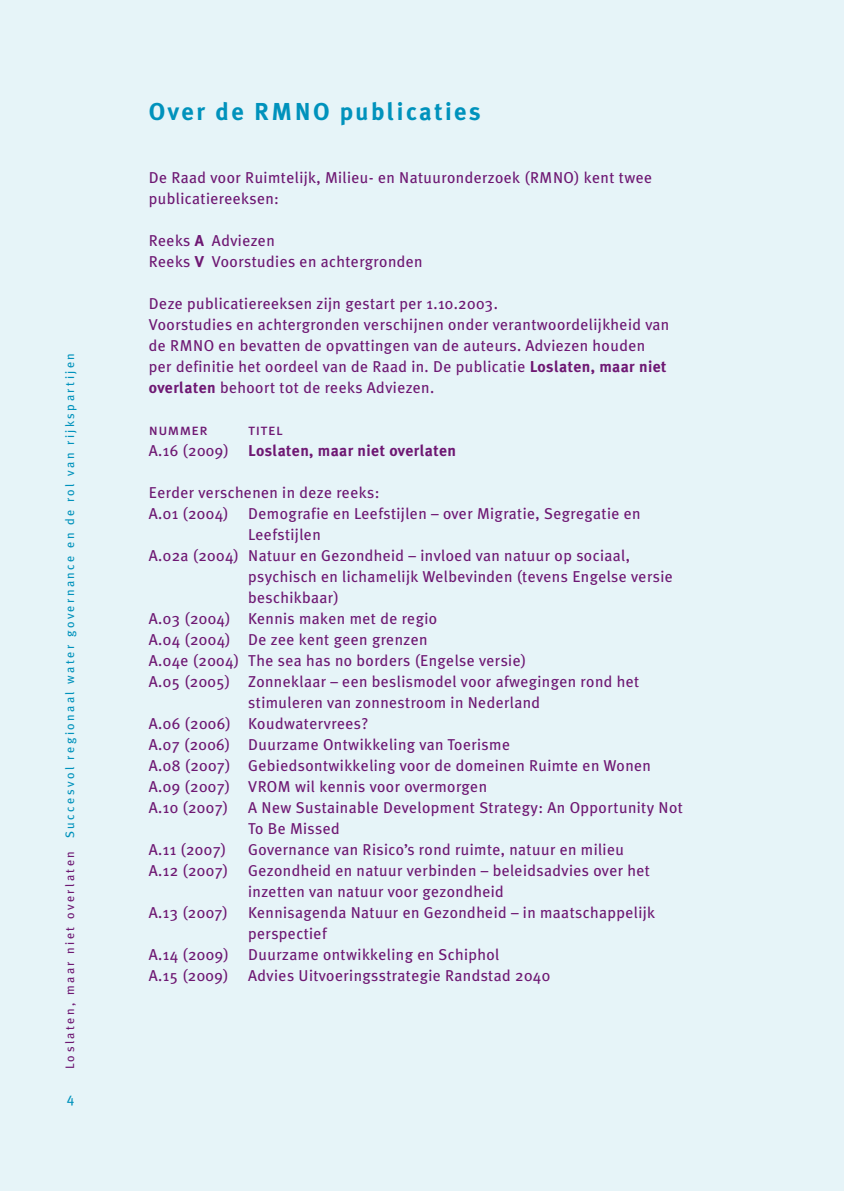
<style>
.page{position:relative;width:844px;height:1191px;background:#fff}
.page>*{position:absolute;margin:0;border:0;box-sizing:border-box;transform-origin:0 0}
.t1{font:700 24.5px "Meta Plus";letter-spacing:.1em;color:#0092bc}
.t2{font:15.75px/21px "Meta Plus";letter-spacing:.025em;color:#6e1873}
.t3{font:700 15.75px "Meta Plus";letter-spacing:.025em;color:#6e1873}
.t4{font:15.75px "Meta Plus Book Caps";letter-spacing:.025em;color:#6e1873}
.t5{font:14px "Meta Plus";color:#0092bc}
.t6{font:12.25px "Meta Plus";letter-spacing:.2em;color:#0092bc}
.s1{color:#6e1873}
.s2{font-weight:700}
.s3{font-weight:400}
</style>
<div class="page">
<div style="left:0;top:0;width:843px;height:1191px;background:#e6f4f8"></div>
<p class="t6" style="left:63px;top:1069px;width:718px;rotate:-90deg"><span class="s1">Loslaten, maar niet overlaten</span> Succesvol regionaal water governance en de rol van rijkspartijen</p>
<p class="t5" style="left:67px;top:1089px;width:9px">4</p>
<h1 class="t1" style="left:149px;top:98px;width:333px">Over de RMNO publicaties</h1>
<p class="t2" style="left:149px;top:167px;width:504px">De Raad voor Ruimtelijk, Milieu- en Natuuronderzoek (RMNO) kent twee publicatiereeksen:</p>
<p class="t2" style="left:149px;top:230px;width:275px">Reeks <span class="s2">A</span> Adviezen<br>Reeks <span class="s2">V</span> Voorstudies en achtergronden</p>
<p class="t2" style="left:149px;top:293px;width:522px">Deze publicatiereeksen zijn gestart per 1.10.2003.<br>Voorstudies en achtergronden verschijnen onder verantwoordelijkheid van de RMNO en bevatten de opvattingen van de auteurs. Adviezen houden per definitie het oordeel van de Raad in. De publicatie <span class="s2">Loslaten, maar niet overlaten</span> behoort tot de reeks Adviezen.</p>
<p class="t4" style="left:149px;top:421px;width:60px">nummer</p>
<p class="t4" style="left:248px;top:421px;width:36px">titel</p>
<p class="t3" style="left:149px;top:442px;width:308px"><span class="s3">A.16 (2009)</span> Loslaten, maar niet overlaten</p>
<p class="t2" style="left:149px;top:482px;width:232px">Eerder verschenen in deze reeks:</p>
<p class="t2" style="left:149px;top:503px;width:493px">A.01 (2004) Demografie en Leefstijlen – over Migratie, Segregatie en</p>
<p class="t2" style="left:248px;top:524px;width:74px">Leefstijlen</p>
<p class="t2" style="left:149px;top:545px;width:482px">A.02a (2004) Natuur en Gezondheid – invloed van natuur op sociaal,</p>
<p class="t2" style="left:248px;top:566px;width:426px">psychisch en lichamelijk Welbevinden (tevens Engelse versie</p>
<p class="t2" style="left:248px;top:587px;width:92px">beschikbaar)</p>
<p class="t2" style="left:149px;top:608px;width:290px">A.03 (2004) Kennis maken met de regio</p>
<p class="t2" style="left:149px;top:629px;width:280px">A.04 (2004) De zee kent geen grenzen</p>
<p class="t2" style="left:149px;top:650px;width:379px">A.04e (2004) The sea has no borders (Engelse versie)</p>
<p class="t2" style="left:149px;top:671px;width:491px">A.05 (2005) Zonneklaar – een beslismodel voor afwegingen rond het</p>
<p class="t2" style="left:248px;top:692px;width:293px">stimuleren van zonnestroom in Nederland</p>
<p class="t2" style="left:149px;top:713px;width:221px">A.06 (2006) Koudwatervrees?</p>
<p class="t2" style="left:149px;top:734px;width:362px">A.07 (2006) Duurzame Ontwikkeling van Toerisme</p>
<p class="t2" style="left:149px;top:755px;width:503px">A.08 (2007) Gebiedsontwikkeling voor de domeinen Ruimte en Wonen</p>
<p class="t2" style="left:149px;top:776px;width:339px">A.09 (2007) VROM wil kennis voor overmorgen</p>
<p class="t2" style="left:149px;top:797px;width:81px">A.10 (2007)</p>
<p class="t2" style="left:248px;top:797px;width:436px">A New Sustainable Development Strategy: An Opportunity Not<br>To Be Missed</p>
<p class="t2" style="left:149px;top:839px;width:79px">A.11 (2007)</p>
<p class="t2" style="left:248px;top:839px;width:377px">Governance van Risico’s rond ruimte, natuur en milieu</p>
<p class="t2" style="left:149px;top:860px;width:81px">A.12 (2007)</p>
<p class="t2" style="left:248px;top:860px;width:403px">Gezondheid en natuur verbinden – beleidsadvies over het inzetten van natuur voor gezondheid</p>
<p class="t2" style="left:149px;top:902px;width:81px">A.13 (2007)</p>
<p class="t2" style="left:248px;top:902px;width:408px">Kennisagenda Natuur en Gezondheid – in maatschappelijk</p>
<p class="t2" style="left:248px;top:923px;width:80px">perspectief</p>
<p class="t2" style="left:149px;top:944px;width:352px">A.14 (2009) Duurzame ontwikkeling en Schiphol</p>
<p class="t2" style="left:149px;top:965px;width:402px">A.15 (2009) Advies Uitvoeringsstrategie Randstad 2040</p>
</div>
